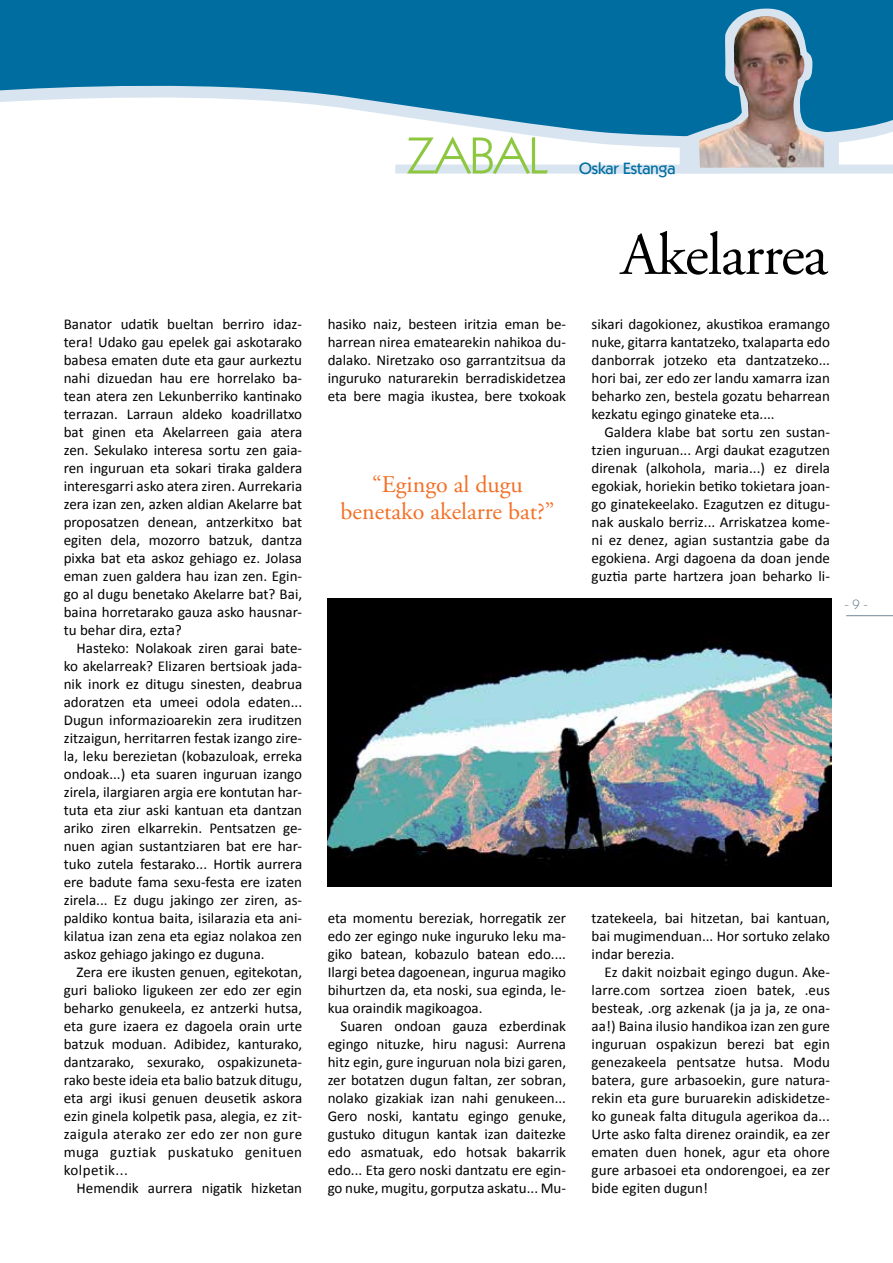
<style>
.page{position:relative;width:893px;height:1263px;background:#fff}
.page>*{position:absolute;margin:0;border:0;box-sizing:border-box;transform-origin:0 0}
.t1{font:60px "Adobe Garamond Pro";letter-spacing:-.02em;color:#000}
.t2{font:52.5px "Kabel IT Cby BT";color:#8dc63f}
.t3{font:24px/27px "Adobe Garamond Pro";color:#f37026;text-align:center}
.t4{font:500 16.5px "Kabel IT Cby BT";color:#006da0}
.t5{font:15px/18px "Calibri";color:#000;text-align:justify}
.t6{font:13.5px "Kabel IT Cby BT";color:#748797}
</style>
<div class="page">
<hr style="left:846px;top:615px;width:47px;height:1px;background:#748797">
<svg style="left:0;top:0;width:893px;height:116px;background:#3189b2"></svg>
<svg style="left:394px;top:7px;width:499px;height:167px"></svg>
<img style="left:699px;top:16px;width:125px;height:152px">
<img style="left:328px;top:599px;width:503px;height:288px">
<p class="t5" style="left:64px;top:315px;width:240px">Banator udatik bueltan berriro idaz&shy;tera! Udako gau epelek gai askotarako babesa ematen dute eta gaur aurkeztu nahi dizuedan hau ere horrelako ba&shy;tean atera zen Lekunberriko kantinako terrazan. Larraun aldeko koadrillatxo bat ginen eta Akelarreen gaia atera zen. Sekulako interesa sortu zen gaia&shy;ren inguruan eta sokari tiraka galdera interesgarri asko atera ziren. Aurrekaria zera izan zen, azken aldian Akelarre bat proposatzen denean, antzerkitxo bat egiten dela, mozorro batzuk, dantza pixka bat eta askoz gehiago ez. Jolasa eman zuen galdera hau izan zen. Egin&shy;go al dugu benetako Akelarre bat? Bai, baina horretarako gauza asko hausnar&shy;tu behar dira, ezta?</p>
<p class="t5" style="left:64px;top:639px;width:240px;text-indent:13px">Hasteko: Nolakoak ziren garai bate&shy;ko akelarreak? Elizaren bertsioak jada&shy;nik inork ez ditugu sinesten, deabrua adoratzen eta umeei odola edaten...<br>Dugun informazioarekin zera iruditzen zitzaigun, herritarren festak izango zire&shy;la, leku berezietan (kobazuloak, erreka ondoak...) eta suaren inguruan izango zirela, ilargiaren argia ere kontutan har&shy;tuta eta ziur aski kantuan eta dantzan ariko ziren elkarrekin. Pentsatzen ge&shy;nuen agian sustantziaren bat ere har&shy;tuko zutela festarako... Hortik aurrera ere badute fama sexu-festa ere izaten zirela... Ez dugu jakingo zer ziren, as&shy;paldiko kontua baita, isilarazia eta ani&shy;kilatua izan zena eta egiaz nolakoa zen askoz gehiago jakingo ez duguna.</p>
<p class="t5" style="left:64px;top:963px;width:240px;text-indent:13px">Zera ere ikusten genuen, egitekotan, guri balioko ligukeen zer edo zer egin beharko genukeela, ez antzerki hutsa, eta gure izaera ez dagoela orain urte batzuk moduan. Adibidez, kanturako, dantzarako, sexurako, ospakizuneta&shy;rako beste ideia eta balio batzuk ditugu, eta argi ikusi genuen deusetik askora ezin ginela kolpetik pasa, alegia, ez zit&shy;zaigula aterako zer edo zer non gure muga guztiak puskatuko genituen kolpetik...</p>
<p class="t5" style="left:77px;top:1179px;width:227px">Hemendik aurrera nigatik hizketan</p>
<h2 class="t2" style="left:406px;top:123px;width:143px">ZABAL</h2>
<p class="t4" style="left:579px;top:158px;width:98px">Oskar Estanga</p>
<p class="t5" style="left:328px;top:315px;width:240px">hasiko naiz, besteen iritzia eman be&shy;harrean nirea ematearekin nahikoa du&shy;dalako. Niretzako oso garrantzitsua da inguruko naturarekin berradiskidetzea eta bere magia ikustea, bere txokoak</p>
<h3 class="t3" style="left:341px;top:472px;width:215px">“Egingo al dugu benetako akelarre bat?”</h3>
<h1 class="t1" style="left:621px;top:219px;width:208px">Akelarrea</h1>
<p class="t5" style="left:592px;top:315px;width:240px">sikari dagokionez, akustikoa eramango nuke, gitarra kantatzeko, txalaparta edo danborrak jotzeko eta dantzatzeko... hori bai, zer edo zer landu xamarra izan beharko zen, bestela gozatu beharrean kezkatu egingo ginateke eta....</p>
<p class="t5" style="left:592px;top:423px;width:240px;text-indent:13px">Galdera klabe bat sortu zen sustan&shy;tzien inguruan... Argi daukat ezagutzen direnak (alkohola, maria...) ez direla egokiak, horiekin betiko tokietara joan&shy;go ginatekeelako. Ezagutzen ez ditugu&shy;nak auskalo berriz... Arriskatzea kome&shy;ni ez denez, agian sustantzia gabe da egokiena. Argi dagoena da doan jende guztia parte hartzera joan beharko li-</p>
<p class="t6" style="left:844px;top:596px;width:25px">- 9 -</p>
<p class="t5" style="left:328px;top:909px;width:240px">eta momentu bereziak, horregatik zer edo zer egingo nuke inguruko leku ma&shy;giko batean, kobazulo batean edo....<br>Ilargi betea dagoenean, ingurua magiko bihurtzen da, eta noski, sua eginda, le&shy;kua oraindik magikoagoa.</p>
<p class="t5" style="left:328px;top:1017px;width:240px;text-indent:13px">Suaren ondoan gauza ezberdinak egingo nituzke, hiru nagusi: Aurrena hitz egin, gure inguruan nola bizi garen, zer botatzen dugun faltan, zer sobran, nolako gizakiak izan nahi genukeen...<br>Gero noski, kantatu egingo genuke, gustuko ditugun kantak izan daitezke edo asmatuak, edo hotsak bakarrik edo... Eta gero noski dantzatu ere egin&shy;go nuke, mugitu, gorputza askatu... Mu-</p>
<p class="t5" style="left:592px;top:909px;width:240px">tzatekeela, bai hitzetan, bai kantuan, bai mugimenduan... Hor sortuko zelako indar berezia.</p>
<p class="t5" style="left:592px;top:963px;width:240px;text-indent:13px">Ez dakit noizbait egingo dugun. Ake&shy;larre.com sortzea zioen batek, .eus besteak, .org azkenak (ja ja ja, ze ona&shy;aa!) Baina ilusio handikoa izan zen gure inguruan ospakizun berezi bat egin genezakeela pentsatze hutsa. Modu batera, gure arbasoekin, gure natura&shy;rekin eta gure buruarekin adiskidetze&shy;ko guneak falta ditugula agerikoa da...<br>Urte asko falta direnez oraindik, ea zer ematen duen honek, agur eta ohore gure arbasoei eta ondorengoei, ea zer bide egiten dugun!</p>
</div>
